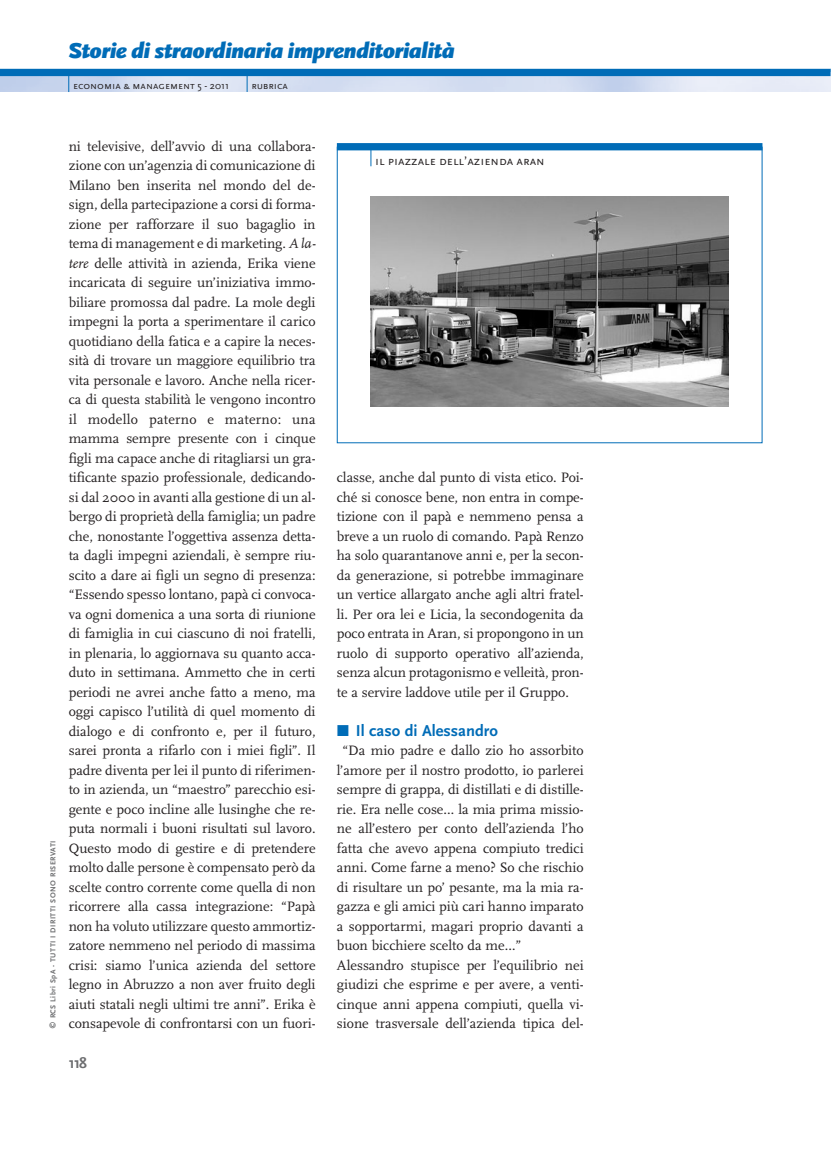
<style>
.page{position:relative;width:831px;height:1150px;background:#fff}
.page>*{position:absolute;margin:0;border:0;box-sizing:border-box;transform-origin:0 0}
.t1{font:italic 900 22.5px "Scala Sans";letter-spacing:-.03em;color:#006cb7}
.t2{font:700 16.5px "Scala Sans";color:#006cb7}
.t3{font:700 15.75px "Scala Sans";color:#6d6e70}
.t4{font:14.25px/19.5px "Scala";color:#231f20;text-align:justify}
.t5{font:12.75px "Scala Sans Caps";color:#231f20}
.t6{font:10.5px "Scala Sans Caps";color:#231f20}
.t7{font:700 7.5px "Scala Sans";letter-spacing:.055em;color:#6d6e70}
.s1{font-style:normal}
.s2{font-family:"Scala Sans"}
.s3{font-style:italic}
</style>
<div class="page">
<svg style="left:830px;top:69px;width:1px;height:23px"></svg>
<div style="left:0;top:69px;width:830px;height:7px;background:#006cb7"></div>
<svg style="left:247px;top:76px;width:1px;height:16px"></svg>
<svg style="left:68px;top:76px;width:1px;height:16px"></svg>
<img style="left:371px;top:197px;width:357px;height:209px">
<div style="left:337px;top:143px;width:425px;height:7px;background:#006cb7"></div>
<svg style="left:370px;top:150px;width:1px;height:16px"></svg>
<h1 class="t1" style="left:69px;top:42px;width:387px"><span class="s1">S</span>torie di straordinaria imprenditorialità</h1>
<p class="t6" style="left:73px;top:80px;width:158px">economia &amp; management <span class="s2">5 - 2011</span></p>
<p class="t6" style="left:251px;top:80px;width:38px">rubrica</p>
<p class="t7" style="left:50px;top:1028px;width:189px;rotate:-90deg">© RCS Libri SpA - TUTTI I DIRITTI SONO RISERVATI</p>
<p class="t4" style="left:69px;top:137px;width:248px">ni televisive, dell’avvio di una collabora&shy;zione con un’agenzia di comunicazione di Milano ben inserita nel mondo del de&shy;sign, della partecipazione a corsi di forma&shy;zione per rafforzare il suo bagaglio in tema di management e di marketing. <span class="s3">A la&shy;tere</span> delle attività in azienda, Erika viene incaricata di seguire un’iniziativa immo&shy;biliare promossa dal padre. La mole degli impegni la porta a sperimentare il carico quotidiano della fatica e a capire la neces&shy;sità di trovare un maggiore equilibrio tra vita personale e lavoro. Anche nella ricer&shy;ca di questa stabilità le vengono incontro il modello paterno e materno: una mamma sempre presente con i cinque figli ma capace anche di ritagliarsi un gra&shy;tificante spazio professionale, dedicando&shy;si dal 2000 in avanti alla gestione di un al&shy;bergo di proprietà della famiglia; un padre che, nonostante l’oggettiva assenza detta&shy;ta dagli impegni aziendali, è sempre riu&shy;scito a dare ai figli un segno di presenza: “Essendo spesso lontano, papà ci convoca&shy;va ogni domenica a una sorta di riunione di famiglia in cui ciascuno di noi fratelli, in plenaria, lo aggiornava su quanto acca&shy;duto in settimana. Ammetto che in certi periodi ne avrei anche fatto a meno, ma oggi capisco l’utilità di quel momento di dialogo e di confronto e, per il futuro, sarei pronta a rifarlo con i miei figli”. Il padre diventa per lei il punto di riferimen&shy;to in azienda, un “maestro” parecchio esi&shy;gente e poco incline alle lusinghe che re&shy;puta normali i buoni risultati sul lavoro.<br>Questo modo di gestire e di pretendere molto dalle persone è compensato però da scelte contro corrente come quella di non ricorrere alla cassa integrazione: “Papà non ha voluto utilizzare questo ammortiz&shy;zatore nemmeno nel periodo di massima crisi: siamo l’unica azienda del settore legno in Abruzzo a non aver fruito degli aiuti statali negli ultimi tre anni”. Erika è consapevole di confrontarsi con un fuori-</p>
<p class="t3" style="left:69px;top:1055px;width:20px">118</p>
<p class="t5" style="left:375px;top:153px;width:171px">il piazzale dell’azienda aran</p>
<p class="t4" style="left:337px;top:469px;width:248px">classe, anche dal punto di vista etico. Poi&shy;ché si conosce bene, non entra in compe&shy;tizione con il papà e nemmeno pensa a breve a un ruolo di comando. Papà Renzo ha solo quarantanove anni e, per la secon&shy;da generazione, si potrebbe immaginare un vertice allargato anche agli altri fratel&shy;li. Per ora lei e Licia, la secondogenita da poco entrata in Aran, si propongono in un ruolo di supporto operativo all’azienda, senza alcun protagonismo e velleità, pron&shy;te a servire laddove utile per il Gruppo.</p>
<p class="t2" style="left:335px;top:723px;width:164px">π Il caso di Alessandro</p>
<p class="t4" style="left:337px;top:742px;width:248px;text-align:left;text-indent:6px">“Da mio padre e dallo zio ho assorbito l’amore per il nostro prodotto, io parlerei sempre di grappa, di distillati e di distille&shy;rie. Era nelle cose… la mia prima missio&shy;ne all’estero per conto dell’azienda l’ho fatta che avevo appena compiuto tredici anni. Come farne a meno? So che rischio di risultare un po’ pesante, ma la mia ra&shy;gazza e gli amici più cari hanno imparato a sopportarmi, magari proprio davanti a buon bicchiere scelto da me…” Alessandro stupisce per l’equilibrio nei giudizi che esprime e per avere, a venti&shy;cinque anni appena compiuti, quella vi&shy;sione trasversale dell’azienda tipica del-</p>
</div>
